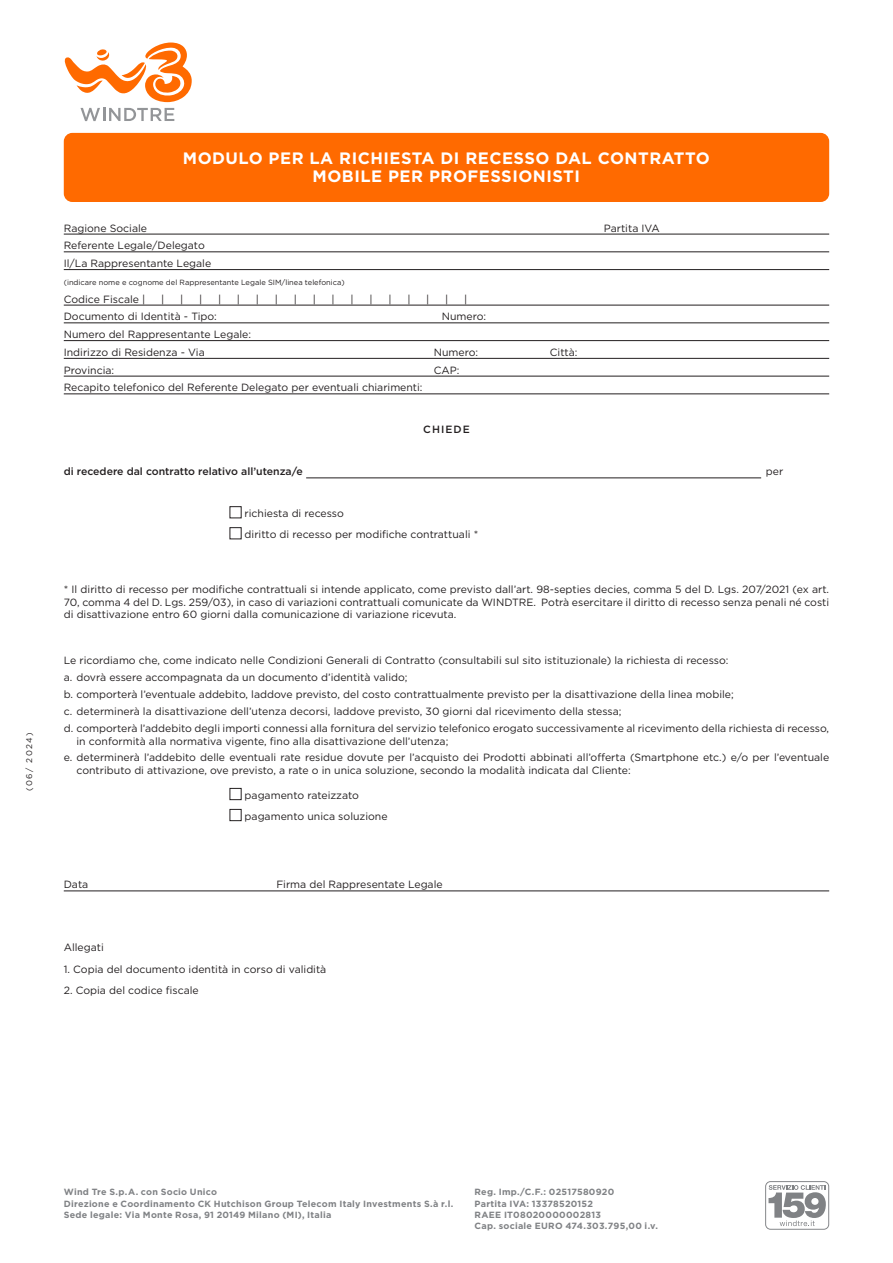
<style>
.page{position:relative;width:893px;height:1263px;background:#fff}
.page>*{position:absolute;margin:0;border:0;box-sizing:border-box;transform-origin:0 0}
.t1{font:700 16.5px/18px "Gotham";letter-spacing:.03em;color:#fff;text-align:center}
.t2{font:10.5px/16.8px "Gotham";color:#231f20}
.t3{font:500 10.5px "Gotham";color:#231f20}
.t4{font:700 9px/11.2px "Gotham";letter-spacing:.03em;color:#808285}
.t5{font:8.25px "Gotham";letter-spacing:.165em;color:#231f20}
.t6{font:7.5px "Gotham";color:#231f20}
</style>
<div class="page">
<svg style="left:765px;top:1181px;width:64px;height:49px"></svg>
<svg style="left:64px;top:43px;width:128px;height:59px"></svg>
<svg style="left:80px;top:108px;width:94px;height:13px"></svg>
<hr style="left:64px;top:234px;width:765px;height:1px;background:#231f20">
<hr style="left:64px;top:252px;width:765px;height:1px;background:#231f20">
<hr style="left:64px;top:269px;width:765px;height:1px;background:#231f20">
<hr style="left:64px;top:305px;width:765px;height:1px;background:#231f20">
<hr style="left:64px;top:323px;width:765px;height:1px;background:#231f20">
<hr style="left:64px;top:340px;width:765px;height:1px;background:#231f20">
<hr style="left:64px;top:358px;width:765px;height:1px;background:#231f20">
<hr style="left:64px;top:376px;width:765px;height:1px;background:#231f20">
<hr style="left:64px;top:394px;width:765px;height:1px;background:#231f20">
<hr style="left:306px;top:478px;width:455px;height:1px;background:#231f20">
<hr style="left:64px;top:890px;width:765px;height:1px;background:#231f20">
<div style="left:230px;top:506px;width:11px;height:12px;border:1px solid #231f20"></div>
<div style="left:230px;top:527px;width:11px;height:12px;border:1px solid #231f20"></div>
<div style="left:230px;top:788px;width:11px;height:12px;border:1px solid #231f20"></div>
<div style="left:230px;top:809px;width:11px;height:12px;border:1px solid #231f20"></div>
<div style="left:64px;top:133px;width:765px;height:69px;background:#ff6a00;border-radius:9px"></div>
<p class="t5" style="left:24px;top:791px;width:60px;rotate:-90deg">(06/ 2024)</p>
<h1 class="t1" style="left:183px;top:149px;width:528px">MODULO PER LA RICHIESTA DI RECESSO DAL CONTRATTO<br>MOBILE PER PROFESSIONISTI</h1>
<p class="t2" style="left:64px;top:219px;width:85px">Ragione Sociale</p>
<p class="t2" style="left:604px;top:219px;width:57px">Partita IVA</p>
<p class="t2" style="left:64px;top:237px;width:149px;line-height:17.7px">Referente Legale/Delegato<br>Il/La Rappresentante Legale</p>
<p class="t6" style="left:64px;top:277px;width:282px">(indicare nome e cognome del Rappresentante Legale SIM/linea telefonica)</p>
<p class="t2" style="left:64px;top:290px;width:83px">Codice Fiscale |</p>
<p class="t2" style="left:161px;top:290px;width:5px">|</p>
<p class="t2" style="left:180px;top:290px;width:5px">|</p>
<p class="t2" style="left:199px;top:290px;width:5px">|</p>
<p class="t2" style="left:218px;top:290px;width:5px">|</p>
<p class="t2" style="left:237px;top:290px;width:5px">|</p>
<p class="t2" style="left:256px;top:290px;width:5px">|</p>
<p class="t2" style="left:275px;top:290px;width:5px">|</p>
<p class="t2" style="left:294px;top:290px;width:5px">|</p>
<p class="t2" style="left:313px;top:290px;width:5px">|</p>
<p class="t2" style="left:332px;top:290px;width:5px">|</p>
<p class="t2" style="left:351px;top:290px;width:5px">|</p>
<p class="t2" style="left:369px;top:290px;width:5px">|</p>
<p class="t2" style="left:388px;top:290px;width:5px">|</p>
<p class="t2" style="left:407px;top:290px;width:5px">|</p>
<p class="t2" style="left:426px;top:290px;width:5px">|</p>
<p class="t2" style="left:445px;top:290px;width:5px">|</p>
<p class="t2" style="left:464px;top:290px;width:5px">|</p>
<p class="t2" style="left:64px;top:308px;width:155px">Documento di Identità - Tipo:</p>
<p class="t2" style="left:442px;top:308px;width:46px">Numero:</p>
<p class="t2" style="left:64px;top:325px;width:189px;line-height:17.7px">Numero del Rappresentante Legale:<br>Indirizzo di Residenza - Via</p>
<p class="t2" style="left:434px;top:344px;width:46px">Numero:</p>
<p class="t2" style="left:550px;top:344px;width:29px">Città:</p>
<p class="t2" style="left:64px;top:361px;width:52px">Provincia:</p>
<p class="t2" style="left:434px;top:361px;width:27px">CAP:</p>
<p class="t2" style="left:64px;top:379px;width:360px">Recapito telefonico del Referente Delegato per eventuali chiarimenti:</p>
<p class="t3" style="left:423px;top:423px;width:48px">CHIEDE</p>
<p class="t3" style="left:64px;top:465px;width:240px">di recedere dal contratto relativo all’utenza/e</p>
<p class="t2" style="left:766px;top:463px;width:19px">per</p>
<p class="t2" style="left:245px;top:503px;width:235px;line-height:21px">richiesta di recesso<br>diritto di recesso per modifiche contrattuali *</p>
<p class="t2" style="left:64px;top:583px;width:767px;line-height:12.6px;text-align:justify">* Il diritto di recesso per modifiche contrattuali si intende applicato, come previsto dall’art. 98-septies decies, comma 5 del D. Lgs. 207/2021 (ex art.<br>70, comma 4 del D. Lgs. 259/03), in caso di variazioni contrattuali comunicate da WINDTRE. Potrà esercitare il diritto di recesso senza penali né costi di disattivazione entro 60 giorni dalla comunicazione di variazione ricevuta.</p>
<p class="t2" style="left:64px;top:652px;width:767px">Le ricordiamo che, come indicato nelle Condizioni Generali di Contratto (consultabili sul sito istituzionale) la richiesta di recesso:<br>a. dovrà essere accompagnata da un documento d’identità valido;<br>b. comporterà l’eventuale addebito, laddove previsto, del costo contrattualmente previsto per la disattivazione della linea mobile;<br>c. determinerà la disattivazione dell’utenza decorsi, laddove previsto, 30 giorni dal ricevimento della stessa;<br>d. comporterà l’addebito degli importi connessi alla fornitura del servizio telefonico erogato successivamente al ricevimento della richiesta di recesso,</p>
<p class="t2" style="left:64px;top:732px;width:767px;text-indent:13px">in conformità alla normativa vigente, fino alla disattivazione dell’utenza;<br>e. determinerà l’addebito delle eventuali rate residue dovute per l’acquisto dei Prodotti abbinati all’offerta (Smartphone etc.) e/o per l’eventuale</p>
<p class="t2" style="left:77px;top:762px;width:556px">contributo di attivazione, ove previsto, a rate o in unica soluzione, secondo la modalità indicata dal Cliente:</p>
<p class="t2" style="left:245px;top:785px;width:144px;line-height:21px">pagamento rateizzato pagamento unica soluzione</p>
<p class="t2" style="left:64px;top:876px;width:26px">Data</p>
<p class="t2" style="left:276px;top:876px;width:168px">Firma del Rappresentate Legale</p>
<p class="t2" style="left:64px;top:939px;width:42px">Allegati</p>
<p class="t2" style="left:64px;top:960px;width:264px">1. Copia del documento identità in corso di validità</p>
<p class="t2" style="left:64px;top:981px;width:136px">2. Copia del codice fiscale</p>
<p class="t4" style="left:64px;top:1186px;width:391px">Wind Tre S.p.A. con Socio Unico<br>Direzione e Coordinamento CK Hutchison Group Telecom Italy Investments S.à r.l.<br>Sede legale: Via Monte Rosa, 91 20149 Milano (MI), Italia</p>
<p class="t4" style="left:475px;top:1186px;width:185px">Reg. Imp./C.F.: 02517580920<br>Partita IVA: 13378520152<br>RAEE IT08020000002813<br>Cap. sociale EURO 474.303.795,00 i.v.</p>
</div>
